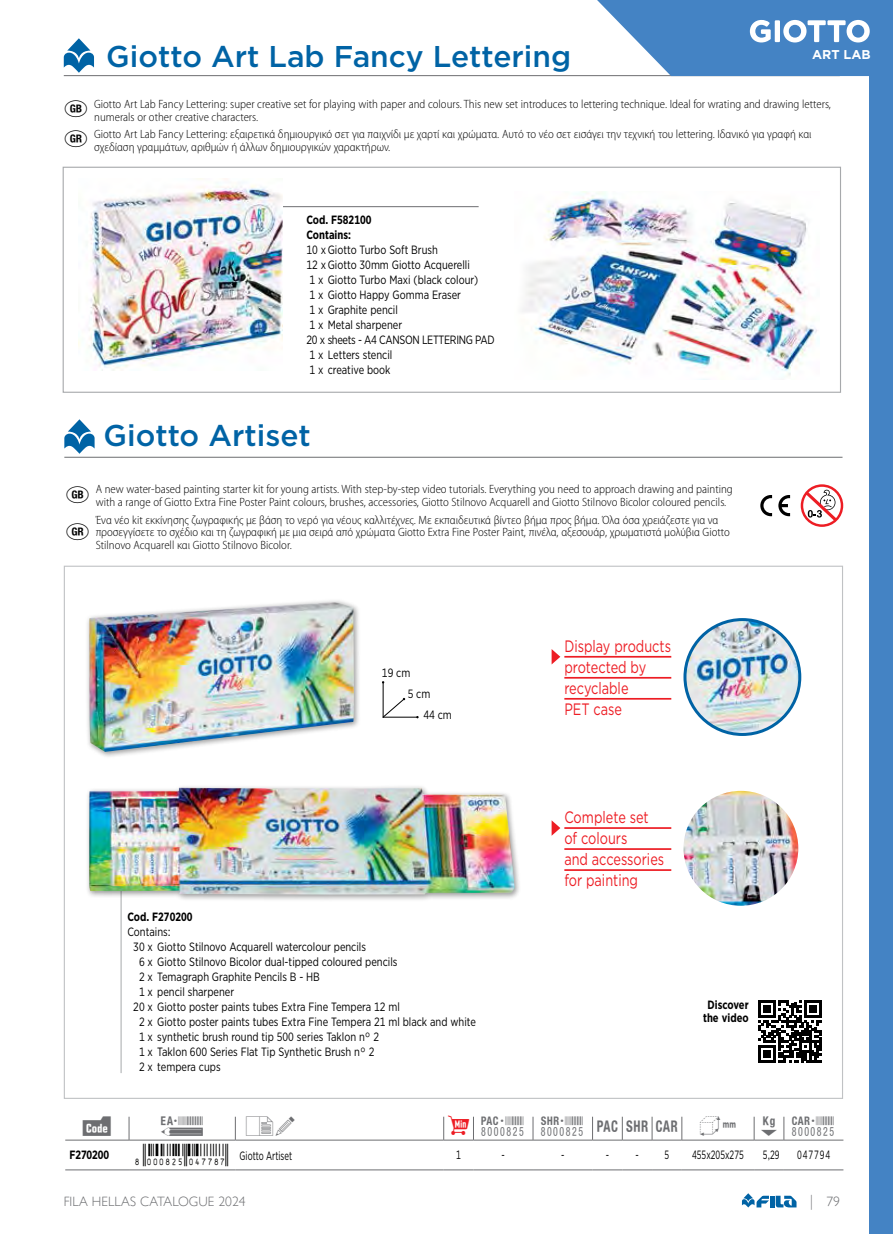
<style>
.page{position:relative;width:893px;height:1234px;background:#fff}
.page>*{position:absolute;margin:0;border:0;box-sizing:border-box;transform-origin:0 0}
.t1{font:500 30px "Gotham";color:#0063a5}
.t2{font:22.35px "Mini Ean";color:#000;scale:.77 1}
.t3{font:21px "Sigle";color:#000}
.t4{font:19.5px "Fila Group";color:#6d6e71}
.t5{font:16.5px/21px "Gotham";color:#ed1d24;scale:.77 1}
.t6{font:300 13.5px "Gill Sans Nova";color:#6d6e71}
.t7{font:700 12.75px "Gotham";color:#fff}
.t8{font:300 semi-condensed 12px/12.8px "Myriad Pro";color:#000}
.t9{font:12px/15px "Gotham Narrow";color:#000;scale:.9 1}
.t10{font:700 12px/12.8px "Gotham Narrow";color:#000;text-align:center;scale:.9 1}
.t11{font:12px "Gotham Narrow";color:#000;scale:.75 1}
.s1{font-family:"Sigle";font-weight:400;font-stretch:normal;font-size:21px}
.s2{color:#ed1d24}
.s3{font-size:16.2px}
</style>
<div class="page">
<hr style="left:770px;top:1195px;width:4px;height:12px;background:#0063a5">
<svg style="left:775px;top:1195px;width:21px;height:12px"></svg>
<svg style="left:742px;top:1193px;width:27px;height:14px"></svg>
<hr style="left:64px;top:75px;width:776px;height:1px;background:#6d6e71">
<svg style="left:64px;top:38px;width:30px;height:35px"></svg>
<div style="left:870px;top:0;width:23px;height:1233px;background:#4483c4"></div>
<svg style="left:587px;top:0;width:283px;height:76px"></svg>
<hr style="left:256px;top:206px;width:223px;height:1px;background:#6d6e71">
<svg style="left:784px;top:1116px;width:1px;height:23px"></svg>
<svg style="left:129px;top:1116px;width:1px;height:23px"></svg>
<svg style="left:235px;top:1116px;width:1px;height:23px"></svg>
<svg style="left:652px;top:1116px;width:1px;height:23px"></svg>
<svg style="left:682px;top:1116px;width:1px;height:23px"></svg>
<svg style="left:754px;top:1116px;width:1px;height:23px"></svg>
<hr style="left:65px;top:1139px;width:64px;height:1px;background:#6d6e71">
<hr style="left:129px;top:1139px;width:106px;height:1px;background:#6d6e71">
<hr style="left:235px;top:1139px;width:209px;height:1px;background:#6d6e71">
<hr style="left:473px;top:1139px;width:60px;height:1px;background:#6d6e71">
<hr style="left:533px;top:1139px;width:60px;height:1px;background:#6d6e71">
<hr style="left:622px;top:1139px;width:30px;height:1px;background:#6d6e71">
<hr style="left:652px;top:1139px;width:30px;height:1px;background:#6d6e71">
<hr style="left:682px;top:1139px;width:72px;height:1px;background:#6d6e71">
<hr style="left:754px;top:1139px;width:30px;height:1px;background:#6d6e71">
<hr style="left:784px;top:1139px;width:59px;height:1px;background:#6d6e71">
<hr style="left:65px;top:1169px;width:64px;height:1px;background:#6d6e71">
<hr style="left:129px;top:1169px;width:106px;height:1px;background:#6d6e71">
<hr style="left:235px;top:1169px;width:209px;height:1px;background:#6d6e71">
<svg style="left:444px;top:1169px;width:29px;height:1px"></svg>
<hr style="left:473px;top:1169px;width:60px;height:1px;background:#6d6e71">
<hr style="left:533px;top:1169px;width:60px;height:1px;background:#6d6e71">
<svg style="left:593px;top:1169px;width:29px;height:1px"></svg>
<hr style="left:622px;top:1169px;width:30px;height:1px;background:#6d6e71">
<hr style="left:652px;top:1169px;width:30px;height:1px;background:#6d6e71">
<hr style="left:682px;top:1169px;width:72px;height:1px;background:#6d6e71">
<hr style="left:754px;top:1169px;width:30px;height:1px;background:#6d6e71">
<hr style="left:784px;top:1169px;width:59px;height:1px;background:#6d6e71">
<svg style="left:533px;top:1116px;width:1px;height:23px"></svg>
<svg style="left:443px;top:1116px;width:31px;height:24px"></svg>
<svg style="left:592px;top:1116px;width:31px;height:24px"></svg>
<svg style="left:778px;top:495px;width:12px;height:21px"></svg>
<svg style="left:760px;top:495px;width:12px;height:21px"></svg>
<svg style="left:801px;top:484px;width:42px;height:42px"></svg>
<hr style="left:383px;top:716px;width:34px;height:1px;background:#000">
<svg style="left:382px;top:697px;width:23px;height:21px"></svg>
<hr style="left:383px;top:682px;width:1px;height:35px;background:#000">
<div style="left:86px;top:598px;width:275px;height:160px;background:#000;opacity:.4"></div>
<img style="left:89px;top:602px;width:265px;height:149px">
<svg style="left:759px;top:1000px;width:62px;height:62px"></svg>
<hr style="left:564px;top:655px;width:107px;height:2px;background:#ed1d24">
<hr style="left:564px;top:676px;width:107px;height:2px;background:#ed1d24">
<hr style="left:564px;top:697px;width:107px;height:2px;background:#ed1d24">
<svg style="left:552px;top:649px;width:8px;height:15px"></svg>
<hr style="left:564px;top:827px;width:107px;height:1px;background:#ed1d24">
<hr style="left:564px;top:848px;width:107px;height:1px;background:#ed1d24">
<hr style="left:564px;top:869px;width:107px;height:1px;background:#ed1d24">
<svg style="left:552px;top:820px;width:8px;height:15px"></svg>
<img style="left:685px;top:619px;width:115px;height:115px;border-radius:57px">
<img style="left:683px;top:790px;width:115px;height:115px;border-radius:57px">
<div style="left:683px;top:618px;width:118px;height:117px;border:3px solid #0063a5;border-radius:50%"></div>
<img style="left:79px;top:179px;width:204px;height:192px">
<div style="left:63px;top:167px;width:778px;height:226px;border:1px solid #a7a9ac"></div>
<img style="left:522px;top:191px;width:298px;height:185px">
<hr style="left:121px;top:880px;width:1px;height:192px;background:#a7a9ac">
<div style="left:85px;top:783px;width:437px;height:118px;background:#000;opacity:.4"></div>
<img style="left:89px;top:787px;width:425px;height:107px">
<hr style="left:64px;top:457px;width:778px;height:1px;background:#6d6e71">
<svg style="left:64px;top:419px;width:31px;height:34px"></svg>
<h1 class="t1" style="left:106px;top:36px;width:466px">Giotto Art Lab Fancy Lettering</h1>
<p class="t7" style="left:812px;top:46px;width:60px">ART LAB</p>
<p class="t8" style="left:94px;top:98px;width:738px;text-indent:-32px"><span class="s1">a</span> Giotto Art Lab Fancy Lettering: super creative set for playing with paper and colours. This new set introduces to lettering technique. Ideal for wrating and drawing letters, numerals or other creative characters.</p>
<p class="t8" style="left:94px;top:128px;width:719px;text-indent:-32px"><span class="s1">f</span> Giotto Art Lab Fancy Lettering: εξαιρετικά δημιουργικό σετ για παιχνίδι με χαρτί και χρώματα. Αυτό το νέο σετ εισάγει την τεχνική του lettering. Ιδανικό για γραφή και σχεδίαση γραμμάτων, αριθμών ή άλλων δημιουργικών χαρακτήρων.</p>
<p class="t10" style="left:306px;top:212px;width:74px;line-height:15px;text-align:left">Cod. F582100<br>Contains:</p>
<p class="t9" style="left:306px;top:242px;width:211px">10 xGiotto Turbo Soft Brush<br>12 xGiotto 30mm Giotto Acquerelli<br>1 x Giotto Turbo Maxi (black colour)<br>1 x Giotto Happy Gomma Eraser<br>1 x Graphite pencil<br>1 x Metal sharpener<br>20 x sheets - A4 CANSON LETTERING PAD<br>1 x Letters stencil<br>1 x creative book</p>
<h1 class="t1" style="left:104px;top:416px;width:209px">Giotto Artiset</h1>
<p class="t8" style="left:96px;top:483px;width:639px;text-indent:-32px"><span class="s1">a</span> A new water-based painting starter kit for young artists. With step-by-step video tutorials. Everything you need to approach drawing and painting with a range of Giotto Extra Fine Poster Paint colours, brushes, accessories, Giotto Stilnovo Acquarell and Giotto Stilnovo Bicolor coloured pencils.</p>
<h3 class="t3" style="left:64px;top:519px;width:29px">f</h3>
<p class="t8" style="left:96px;top:513px;width:636px">Ένα νέο kit εκκίνησης ζωγραφικής με βάση το νερό για νέους καλλιτέχνες. Με εκπαιδευτικά βίντεο βήμα προς βήμα. Όλα όσα χρειάζεστε για να προσεγγίσετε το σχέδιο και τη ζωγραφική με μια σειρά από χρώματα Giotto Extra Fine Poster Paint, πινέλα, αξεσουάρ, χρωματιστά μολύβια Giotto<br>Stilnovo Acquarell και Giotto Stilnovo Bicolor.</p>
<p class="t9" style="left:382px;top:664px;width:33px">19 cm</p>
<p class="t9" style="left:408px;top:685px;width:27px">5 cm</p>
<p class="t9" style="left:423px;top:707px;width:33px">44 cm</p>
<p class="t10" style="left:127px;top:909px;width:74px">Cod. F270200</p>
<p class="t9" style="left:127px;top:923px;width:50px">Contains:</p>
<p class="t9" style="left:133px;top:938px;width:260px">30 x Giotto Stilnovo Acquarell watercolour pencils</p>
<p class="t9" style="left:139px;top:953px;width:289px">6 x Giotto Stilnovo Bicolor dual-tipped coloured pencils</p>
<p class="t9" style="left:139px;top:968px;width:203px">2 x Temagraph Graphite Pencils B - HB</p>
<p class="t9" style="left:139px;top:983px;width:107px">1 x pencil sharpener</p>
<p class="t9" style="left:133px;top:998px;width:298px">20 x Giotto poster paints tubes Extra Fine Tempera 12 ml</p>
<p class="t9" style="left:139px;top:1013px;width:376px">2 x Giotto poster paints tubes Extra Fine Tempera 21 ml black and white</p>
<p class="t9" style="left:139px;top:1028px;width:268px">1 x synthetic brush round tip 500 series Taklon n° 2</p>
<p class="t9" style="left:139px;top:1043px;width:263px">1 x Taklon 600 Series Flat Tip Synthetic Brush n° 2</p>
<p class="t9" style="left:139px;top:1058px;width:92px">2 x tempera cups</p>
<h3 class="t5" style="left:564px;top:634px;width:140px">Display products protected by recyclable<br>PET case</h3>
<h3 class="t5" style="left:564px;top:805px;width:131px">Complete set of colours<br>and accessories for painting</h3>
<p class="t10" style="left:703px;top:998px;width:52px">Discover the video</p>
<h3 class="t4" style="left:83px;top:1112px;width:30px">A</h3>
<h3 class="t4" style="left:161px;top:1112px;width:44px">BU</h3>
<h3 class="t4" style="left:246px;top:1112px;width:51px">C</h3>
<h3 class="t4" style="left:448px;top:1112px;width:290px"><span class="s2">P</span> D8000825 E8000825 M N O H</h3>
<h3 class="t4" style="left:761px;top:1112px;width:77px">I J8000825</h3>
<h2 class="t2" style="left:70px;top:1133px;width:291px"><sub>F270200</sub> +!0A0IC5-aehhih! <sub>Giotto</sub> <sub>Artiset</sub></h2>
<p class="t11" style="left:456px;top:1147px;width:8px">1</p>
<p class="t11" style="left:502px;top:1147px;width:6px">-</p>
<p class="t11" style="left:561px;top:1147px;width:6px">-</p>
<p class="t11" style="left:606px;top:1147px;width:46px">- -</p>
<p class="t11" style="left:665px;top:1147px;width:8px">5</p>
<p class="t11" style="left:692px;top:1147px;width:71px">455x205x275</p>
<p class="t11" style="left:763px;top:1147px;width:24px">5,29</p>
<p class="t11" style="left:797px;top:1147px;width:46px">047794</p>
<p class="t6" style="left:64px;top:1192px;width:183px">FILA HELLAS CATALOGUE 2024</p>
<p class="t6" style="left:810px;top:1192px;width:31px"><span class="s3">|</span> 79</p>
</div>
